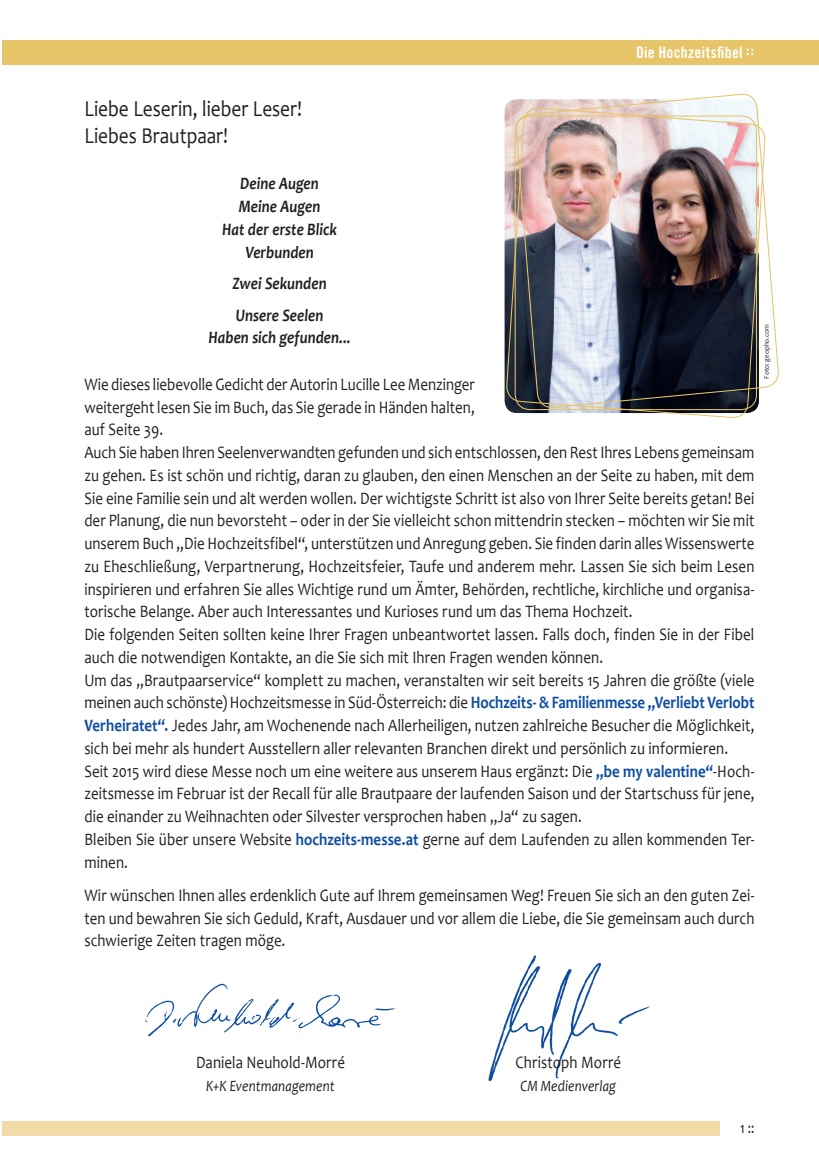
<style>
.page{position:relative;width:819px;height:1166px;background:#fff}
.page>*{position:absolute;margin:0;border:0;box-sizing:border-box;transform-origin:0 0}
.t1{font:22.75px/27.3px "Candara";color:#231f20;scale:.85 1}
.t2{font:17.5px/22.8px "Candara";letter-spacing:.005em;color:#231f20;scale:.85 1}
.t3{font:italic 700 17.5px/22.8px "Candara";letter-spacing:.005em;color:#231f20;text-align:center;scale:.85 1}
.t4{font:italic 15.75px "Candara";letter-spacing:.01em;color:#231f20;scale:.85 1}
.t5{font:15.75px "Trade Gothic Bold Cond Twenty";letter-spacing:.015em;color:#fff}
.t6{font:15.75px "Candara";color:#231f20;scale:.85 1}
.t7{font:7px "Candara";color:#231f20}
.s1{font-weight:700;color:#0d4da1}
</style>
<div class="page">
<img style="left:488px;top:955px;width:162px;height:126px">
<img style="left:145px;top:983px;width:250px;height:54px">
<svg style="left:515px;top:93px;width:264px;height:295px"></svg>
<img style="left:505px;top:107px;width:260px;height:311px">
<div style="left:514px;top:116px;width:243px;height:294px;border:1px solid #e6c568;border-radius:15px"></div>
<div style="left:2px;top:40px;width:817px;height:24px;background:#e6c568"></div>
<div style="left:2px;top:1121px;width:717px;height:15px;background:#f1dca8"></div>
<p class="t5" style="left:636px;top:43px;width:120px">Die Hochzeitsfibel ::</p>
<h1 class="t1" style="left:84px;top:95px;width:258px">Liebe Leserin, lieber Leser!<br>Liebes Brautpaar!</h1>
<p class="t3" style="left:222px;top:172px;width:136px">Deine Augen<br>Meine Augen<br>Hat der erste Blick<br>Verbunden</p>
<p class="t3" style="left:232px;top:268px;width:112px;line-height:31.5px;text-align:left">Zwei Sekunden<br>Unsere Seelen</p>
<p class="t3" style="left:208px;top:326px;width:169px">Haben sich gefunden...</p>
<p class="t2" style="left:84px;top:373px;width:789px">Wie dieses liebevolle Gedicht der Autorin Lucille Lee Menzinger<br>weitergeht lesen Sie im Buch, das Sie gerade in Händen halten,<br>auf Seite 39.<br>Auch Sie haben Ihren Seelenverwandten gefunden und sich entschlossen, den Rest Ihres Lebens gemeinsam zu gehen. Es ist schön und richtig, daran zu glauben, den einen Menschen an der Seite zu haben, mit dem Sie eine Familie sein und alt werden wollen. Der wichtigste Schritt ist also von Ihrer Seite bereits getan! Bei der Planung, die nun bevorsteht – oder in der Sie vielleicht schon mittendrin stecken – möchten wir Sie mit unserem Buch „Die Hochzeitsfibel“, unterstützen und Anregung geben. Sie finden darin alles Wissenswerte zu Eheschließung, Verpartnerung, Hochzeitsfeier, Taufe und anderem mehr. Lassen Sie sich beim Lesen inspirieren und erfahren Sie alles Wichtige rund um Ämter, Behörden, rechtliche, kirchliche und organisa&shy;torische Belange. Aber auch Interessantes und Kurioses rund um das Thema Hochzeit.<br>Die folgenden Seiten sollten keine Ihrer Fragen unbeantwortet lassen. Falls doch, finden Sie in der Fibel auch die notwendigen Kontakte, an die Sie sich mit Ihren Fragen wenden können.<br>Um das „Brautpaarservice“ komplett zu machen, veranstalten wir seit bereits 15 Jahren die größte (viele meinen auch schönste) Hochzeitsmesse in Süd-Österreich: die <span class="s1">Hochzeits- &amp; Familienmesse „Verliebt Verlobt Verheiratet“.</span> Jedes Jahr, am Wochenende nach Allerheiligen, nutzen zahlreiche Besucher die Möglichkeit, sich bei mehr als hundert Ausstellern aller relevanten Branchen direkt und persönlich zu informieren.<br>Seit 2015 wird diese Messe noch um eine weitere aus unserem Haus ergänzt: Die <span class="s1">„be my valentine“</span>-Hoch&shy;zeitsmesse im Februar ist der Recall für alle Brautpaare der laufenden Saison und der Startschuss für jene, die einander zu Weihnachten oder Silvester versprochen haben „Ja“ zu sagen.<br>Bleiben Sie über unsere Website <span class="s1">hochzeits-messe.at</span> gerne auf dem Laufenden zu allen kommenden Ter&shy;minen.</p>
<p class="t2" style="left:84px;top:884px;width:789px;text-align:justify">Wir wünschen Ihnen alles erdenklich Gute auf Ihrem gemeinsamen Weg! Freuen Sie sich an den guten Zei&shy;ten und bewahren Sie sich Geduld, Kraft, Ausdauer und vor allem die Liebe, die Sie gemeinsam auch durch schwierige Zeiten tragen möge.</p>
<p class="t7" style="left:762px;top:379px;width:56px;rotate:-90deg">Foto: geopho.com</p>
<p class="t2" style="left:196px;top:1051px;width:177px">Daniela Neuhold-Morré</p>
<p class="t4" style="left:206px;top:1076px;width:153px">K+K Eventmanagement</p>
<p class="t2" style="left:515px;top:1051px;width:126px">Christoph Morré</p>
<p class="t4" style="left:520px;top:1076px;width:114px">CM Medienverlag</p>
<p class="t6" style="left:740px;top:1118px;width:18px">1 ::</p>
</div>
